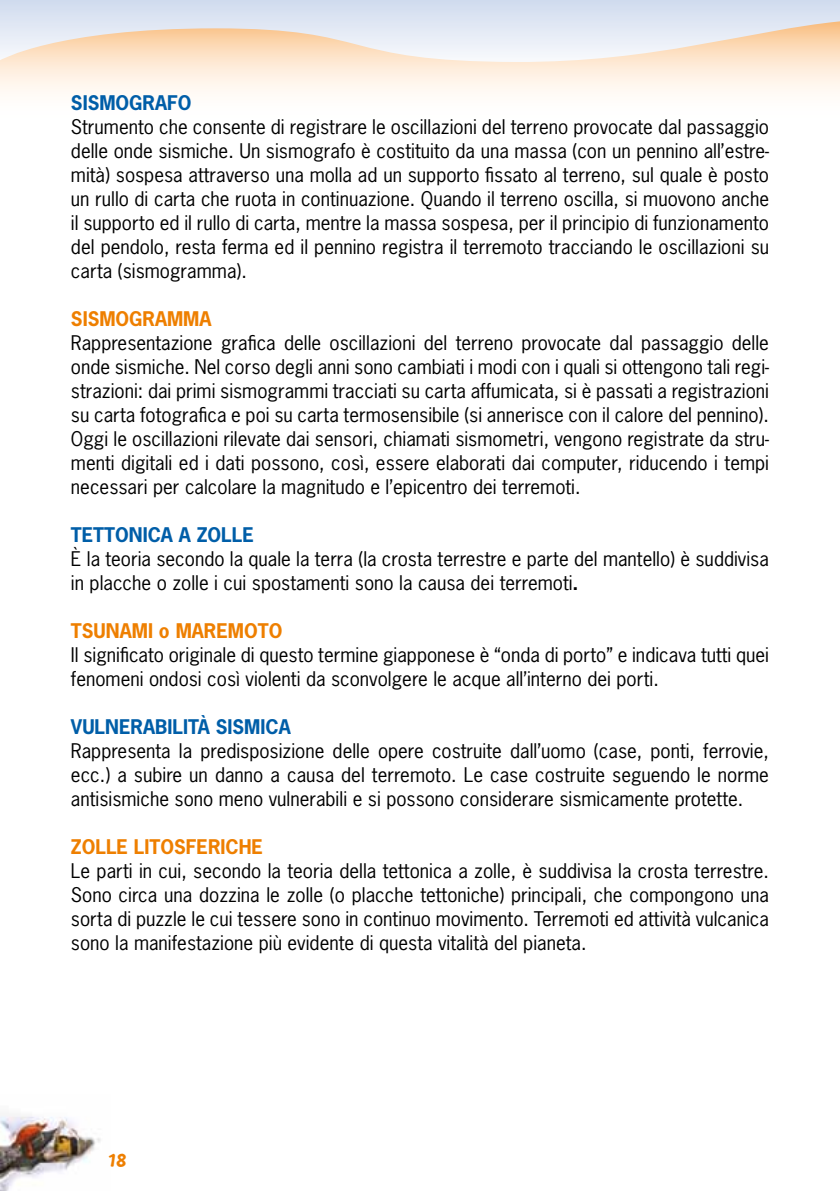
<style>
.page{position:relative;width:840px;height:1191px;background:#fff}
.page>*{position:absolute;margin:0;border:0;box-sizing:border-box;transform-origin:0 0}
.t1{font:24px "Reliq Std Bold Extra Active";color:#ee7f00}
.t2{font:19px/24px "News Gothic Std";color:#000;text-align:justify}
.t3{font:700 19px "News Gothic Std";color:#005ea8}
.t4{font:700 19px "News Gothic Std";color:#ee7f00}
.s1{font-weight:700}
</style>
<div class="page">
<div style="left:0;top:0;width:839px;height:68px;background:#d6e0f0"></div>
<svg style="left:0;top:21px;width:839px;height:71px"></svg>
<img style="left:0;top:1115px;width:101px;height:76px">
<svg style="left:839px;top:19px;width:1px;height:73px"></svg>
<p class="t3" style="left:71px;top:90px;width:122px">SISMOGRAFO</p>
<p class="t2" style="left:71px;top:114px;width:699px">Strumento che consente di registrare le oscillazioni del terreno provocate dal passaggio delle onde sismiche. Un sismografo è costituito da una massa (con un pennino all’estre&shy;mità) sospesa attraverso una molla ad un supporto fissato al terreno, sul quale è posto un rullo di carta che ruota in continuazione. Quando il terreno oscilla, si muovono anche il supporto ed il rullo di carta, mentre la massa sospesa, per il principio di funzionamento del pendolo, resta ferma ed il pennino registra il terremoto tracciando le oscillazioni su carta (sismogramma).</p>
<p class="t4" style="left:71px;top:306px;width:142px">SISMOGRAMMA</p>
<p class="t2" style="left:71px;top:330px;width:699px">Rappresentazione grafica delle oscillazioni del terreno provocate dal passaggio delle onde sismiche. Nel corso degli anni sono cambiati i modi con i quali si ottengono tali regi&shy;strazioni: dai primi sismogrammi tracciati su carta affumicata, si è passati a registrazioni su carta fotografica e poi su carta termosensibile (si annerisce con il calore del pennino).<br>Oggi le oscillazioni rilevate dai sensori, chiamati sismometri, vengono registrate da stru&shy;menti digitali ed i dati possono, così, essere elaborati dai computer, riducendo i tempi necessari per calcolare la magnitudo e l’epicentro dei terremoti.</p>
<p class="t3" style="left:71px;top:522px;width:184px">TETTONICA A ZOLLE</p>
<p class="t2" style="left:71px;top:546px;width:699px">È la teoria secondo la quale la terra (la crosta terrestre e parte del mantello) è suddivisa in placche o zolle i cui spostamenti sono la causa dei terremoti<span class="s1">.</span></p>
<p class="t4" style="left:71px;top:618px;width:213px">TSUNAMI o MAREMOTO</p>
<p class="t2" style="left:71px;top:642px;width:699px">Il significato originale di questo termine giapponese è “onda di porto” e indicava tutti quei fenomeni ondosi così violenti da sconvolgere le acque all’interno dei porti.</p>
<p class="t3" style="left:71px;top:714px;width:221px">VULNERABILITÀ SISMICA</p>
<p class="t2" style="left:71px;top:738px;width:699px">Rappresenta la predisposizione delle opere costruite dall’uomo (case, ponti, ferrovie, ecc.) a subire un danno a causa del terremoto. Le case costruite seguendo le norme antisismiche sono meno vulnerabili e si possono considerare sismicamente protette.</p>
<p class="t4" style="left:71px;top:834px;width:193px">ZOLLE LITOSFERICHE</p>
<p class="t2" style="left:71px;top:858px;width:699px">Le parti in cui, secondo la teoria della tettonica a zolle, è suddivisa la crosta terrestre.<br>Sono circa una dozzina le zolle (o placche tettoniche) principali, che compongono una sorta di puzzle le cui tessere sono in continuo movimento. Terremoti ed attività vulcanica sono la manifestazione più evidente di questa vitalità del pianeta.</p>
<p class="t1" style="left:109px;top:1148px;width:19px">18</p>
</div>
